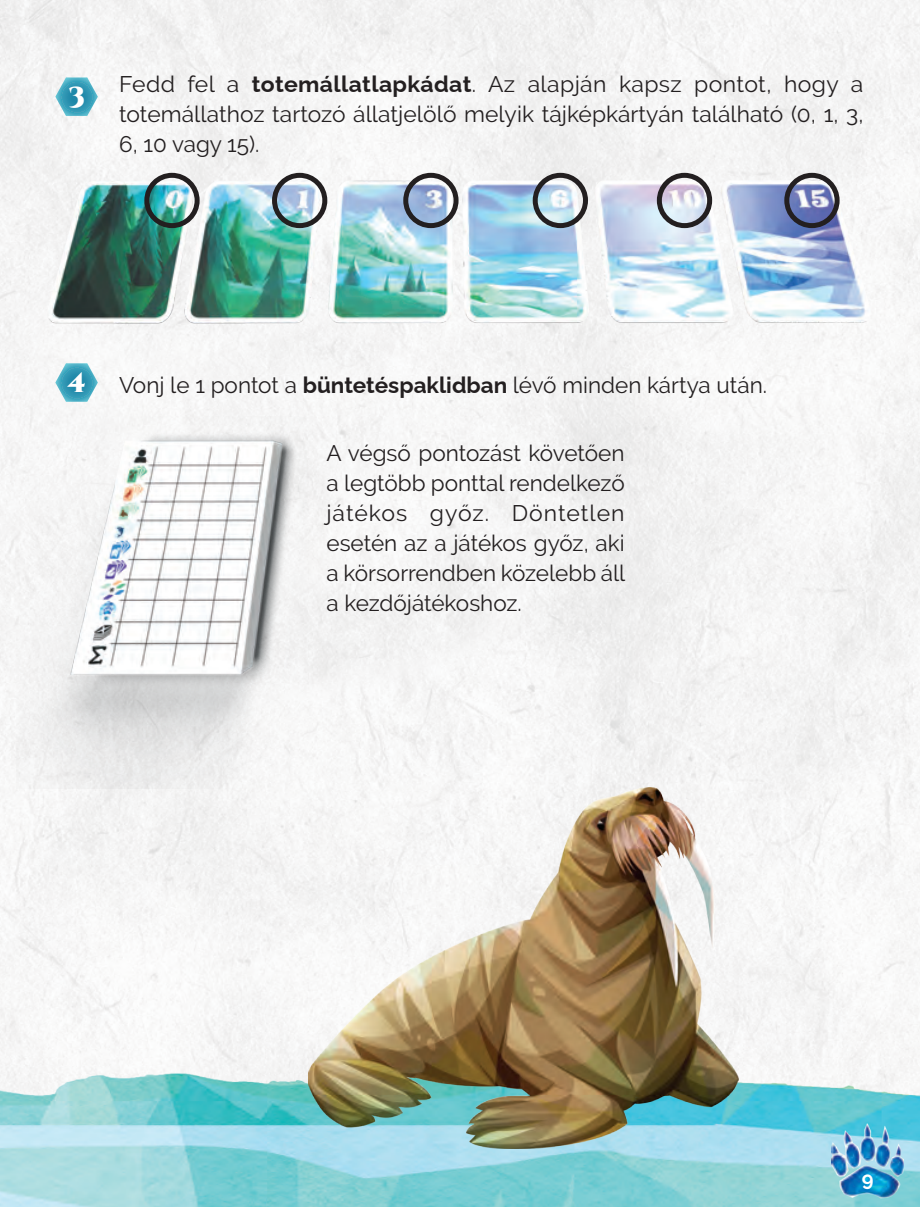
<style>
.page{position:relative;width:920px;height:1207px;background:#fff}
.page>*{position:absolute;margin:0;border:0;box-sizing:border-box;transform-origin:0 0}
.t1{font:900 27.5px "Cinzel";color:#fff}
.t2{font:22.5px/30px "Raleway";color:#231f20;text-align:justify}
.t3{font:100 20px "Raleway";color:#fff}
.s1{font-weight:100}
</style>
<div class="page">
<img style="left:0;top:330px;width:920px;height:877px">
<img style="left:309px;top:788px;width:429px;height:360px">
<img style="left:0;top:95px;width:920px;height:235px">
<img style="left:16px;top:417px;width:293px;height:372px">
<div style="left:144px;top:173px;width:56px;height:55px;border:5px solid #231f20;border-radius:50%"></div>
<div style="left:272px;top:173px;width:55px;height:55px;border:5px solid #231f20;border-radius:50%"></div>
<div style="left:403px;top:173px;width:55px;height:55px;border:5px solid #231f20;border-radius:50%"></div>
<div style="left:533px;top:173px;width:55px;height:55px;border:5px solid #231f20;border-radius:50%"></div>
<div style="left:657px;top:173px;width:55px;height:55px;border:5px solid #231f20;border-radius:50%"></div>
<div style="left:784px;top:173px;width:55px;height:55px;border:5px solid #231f20;border-radius:50%"></div>
<svg style="left:55px;top:77px;width:43px;height:39px"></svg>
<svg style="left:55px;top:363px;width:43px;height:39px"></svg>
<img style="left:832px;top:1123px;width:71px;height:84px">
<p class="t1" style="left:68px;top:80px;width:18px">3</p>
<p class="t2" style="left:119px;top:69px;width:746px">Fedd fel a <span class="s1">totemállatlapkádat</span>. Az alapján kapsz pontot, hogy a totemállathoz tartozó állatjelölő melyik tájképkártyán található (0, 1, 3, 6, 10 vagy 15).</p>
<p class="t1" style="left:68px;top:365px;width:19px">4</p>
<p class="t2" style="left:119px;top:370px;width:649px">Vonj le 1 pontot a <span class="s1">büntetéspaklidban</span> lévő minden kártya után.</p>
<p class="t2" style="left:326px;top:438px;width:300px">A végső pontozást követően a legtöbb ponttal rendelkező játékos győz. Döntetlen esetén az a játékos győz, aki a körsorrendben közelebb áll a kezdőjátékoshoz.</p>
<p class="t3" style="left:862px;top:1162px;width:13px">9</p>
</div>
